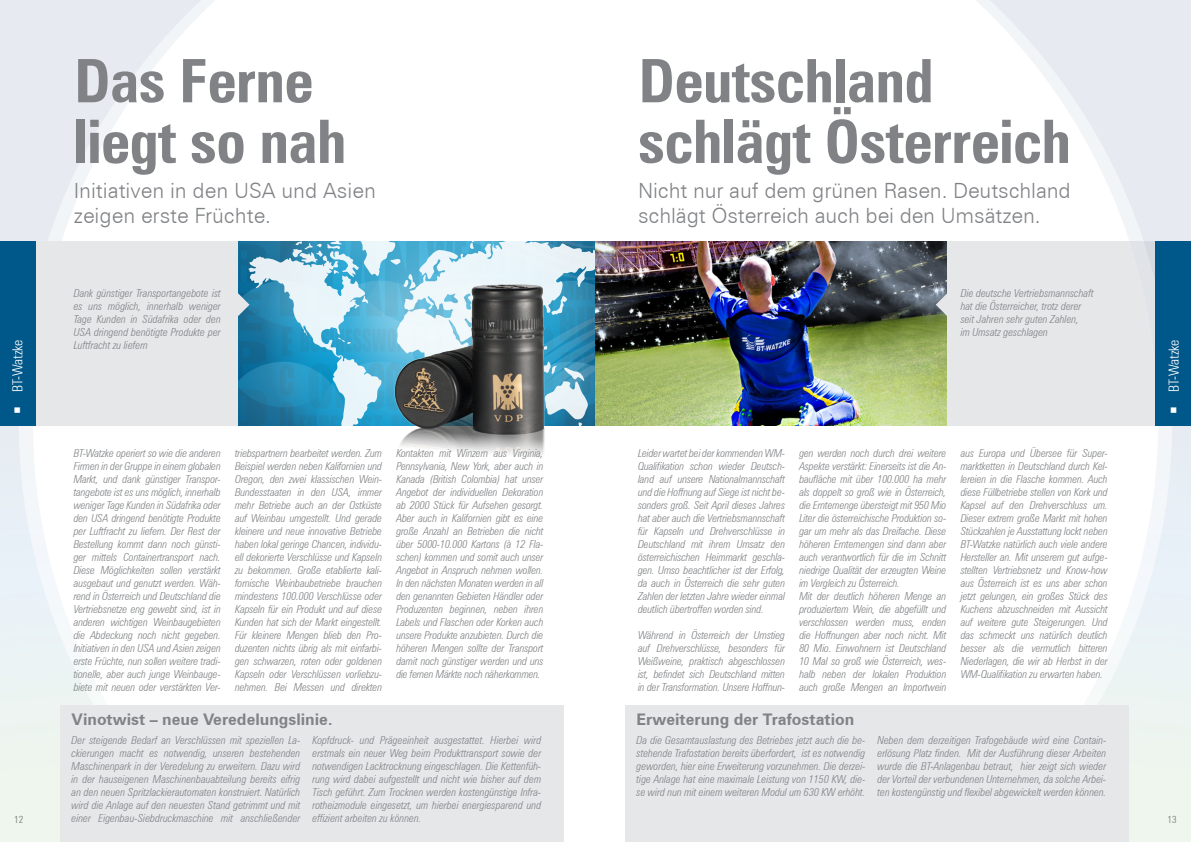
<style>
.page{position:relative;width:1191px;height:842px;background:#fff}
.page>*{position:absolute;margin:0;border:0;box-sizing:border-box;transform-origin:0 0}
.t1{font:700 60px/60.7px "Zurich BTG Condensed";letter-spacing:-.01em;color:#808285}
.t2{font:21px/25.7px "Zurich BTG Light";letter-spacing:-.005em;color:#808285}
.t3{font:700 16px "Zurich BTG";color:#808285}
.t4{font:14px "Zurich BTGLC";color:#fff}
.t5{font:italic 11px/13px "Zurich BTGLC";letter-spacing:-.01em;color:#808285;text-align:justify}
.t6{font:10px "Zurich BTGLC";color:#57585a}
</style>
<div class="page">
<svg style="left:965px;top:0;width:14px;height:706px"></svg>
<svg style="left:979px;top:0;width:212px;height:842px"></svg>
<svg style="left:0;top:0;width:211px;height:842px"></svg>
<div style="left:0;top:241px;width:602px;height:184px;background:#e6e7e9"></div>
<img style="left:596px;top:241px;width:350px;height:184px">
<div style="left:1155px;top:241px;width:36px;height:184px;background:#005789"></div>
<svg style="left:238px;top:241px;width:358px;height:184px"></svg>
<svg style="left:935px;top:293px;width:23px;height:23px"></svg>
<div style="left:0;top:241px;width:35px;height:184px;background:#005789"></div>
<img style="left:392px;top:274px;width:174px;height:182px">
<div style="left:60px;top:706px;width:503px;height:136px;background:#e6e7e9"></div>
<div style="left:625px;top:706px;width:503px;height:136px;background:#e6e7e9"></div>
<p class="t4" style="left:9px;top:414px;width:76px;rotate:-90deg">○ BT-Watzke</p>
<h1 class="t1" style="left:74px;top:50px;width:274px">Das Ferne liegt so nah</h1>
<h2 class="t2" style="left:74px;top:177px;width:304px">Initiativen in den USA und Asien zeigen erste Früchte.</h2>
<h1 class="t1" style="left:638px;top:50px;width:434px">Deutschland schlägt Österreich</h1>
<h2 class="t2" style="left:638px;top:177px;width:434px">Nicht nur auf dem grünen Rasen. Deutschland schlägt Österreich auch bei den Umsätzen.</h2>
<p class="t5" style="left:74px;top:287px;width:149px">Dank günstiger Transportangebote ist es uns möglich, innerhalb weniger Tage Kunden in Südafrika oder den USA dringend benötigte Produkte per Luftfracht zu liefern</p>
<p class="t5" style="left:960px;top:287px;width:135px;text-align:left">Die deutsche Vertriebsmannschaft hat die Österreicher, trotz derer seit Jahren sehr guten Zahlen,<br>im Umsatz geschlagen</p>
<p class="t5" style="left:74px;top:447px;width:149px">BT-Watzke operiert so wie die anderen Firmen in der Gruppe in einem globalen Markt, und dank günstiger Transpor&shy;tangebote ist es uns möglich, innerhalb weniger Tage Kunden in Südafrika oder den USA dringend benötigte Produkte per Luftfracht zu liefern. Der Rest der Bestellung kommt dann noch günsti&shy;ger mittels Containertransport nach.<br>Diese Möglichkeiten sollen verstärkt ausgebaut und genutzt werden. Wäh&shy;rend in Österreich und Deutschland die Vertriebsnetze eng gewebt sind, ist in anderen wichtigen Weinbaugebieten die Abdeckung noch nicht gegeben.<br>Initiativen in den USA und Asien zeigen erste Früchte, nun sollen weitere tradi&shy;tionelle, aber auch junge Weinbauge&shy;biete mit neuen oder verstärkten Ver-</p>
<p class="t5" style="left:235px;top:447px;width:149px">triebspartnern bearbeitet werden. Zum Beispiel werden neben Kalifornien und Oregon, den zwei klassischen Wein-Bundesstaaten in den USA, immer mehr Betriebe auch an der Ostküste auf Weinbau umgestellt. Und gerade kleinere und neue innovative Betriebe haben lokal geringe Chancen, individu&shy;ell dekorierte Verschlüsse und Kapseln zu bekommen. Große etablierte kali&shy;fornische Weinbaubetriebe brauchen mindestens 100.000 Verschlüsse oder Kapseln für ein Produkt und auf diese Kunden hat sich der Markt eingestellt.<br>Für kleinere Mengen blieb den Pro&shy;duzenten nichts übrig als mit einfarbi&shy;gen schwarzen, roten oder goldenen Kapseln oder Verschlüssen vorliebzu&shy;nehmen. Bei Messen und direkten</p>
<p class="t5" style="left:396px;top:447px;width:149px">Kontakten mit Winzern aus Virginia, Pennsylvania, New York, aber auch in Kanada (British Colombia) hat unser Angebot der individuellen Dekoration ab 2000 Stück für Aufsehen gesorgt.<br>Aber auch in Kalifornien gibt es eine große Anzahl an Betrieben die nicht über 5000-10.000 Kartons (à 12 Fla&shy;schen) kommen und somit auch unser Angebot in Anspruch nehmen wollen.<br>In den nächsten Monaten werden in all den genannten Gebieten Händler oder Produzenten beginnen, neben ihren Labels und Flaschen oder Korken auch unsere Produkte anzubieten. Durch die höheren Mengen sollte der Transport damit noch günstiger werden und uns die fernen Märkte noch näherkommen.</p>
<h3 class="t3" style="left:72px;top:709px;width:262px">Vinotwist – neue Veredelungslinie.</h3>
<p class="t5" style="left:638px;top:447px;width:149px">Leider wartet bei der kommenden WM-Qualifikation schon wieder Deutsch&shy;land auf unsere Nationalmannschaft und die Hoffnung auf Siege ist nicht be&shy;sonders groß. Seit April dieses Jahres hat aber auch die Vertriebsmannschaft für Kapseln und Drehverschlüsse in Deutschland mit ihrem Umsatz den österreichischen Heimmarkt geschla&shy;gen. Umso beachtlicher ist der Erfolg, da auch in Österreich die sehr guten Zahlen der letzten Jahre wieder einmal deutlich übertroffen worden sind.</p>
<p class="t5" style="left:638px;top:629px;width:149px">Während in Österreich der Umstieg auf Drehverschlüsse, besonders für Weißweine, praktisch abgeschlossen ist, befindet sich Deutschland mitten in der Transformation. Unsere Hoffnun-</p>
<p class="t5" style="left:799px;top:447px;width:149px;text-align:left">gen werden noch durch drei weitere Aspekte verstärkt: Einerseits ist die An&shy;baufläche mit über 100.000 ha mehr als doppelt so groß wie in Österreich, die Erntemenge übersteigt mit 950 Mio Liter die österreichische Produktion so&shy;gar um mehr als das Dreifache. Diese höheren Erntemengen sind dann aber auch verantwortlich für die im Schnitt niedrige Qualität der erzeugten Weine im Vergleich zu Österreich.<br>Mit der deutlich höheren Menge an produziertem Wein, die abgefüllt und verschlossen werden muss, enden die Hoffnungen aber noch nicht. Mit 80 Mio. Einwohnern ist Deutschland 10 Mal so groß wie Österreich, wes&shy;halb neben der lokalen Produktion auch große Mengen an Importwein</p>
<p class="t5" style="left:960px;top:447px;width:149px">aus Europa und Übersee für Super&shy;marktketten in Deutschland durch Kel&shy;lereien in die Flasche kommen. Auch diese Füllbetriebe stellen von Kork und Kapsel auf den Drehverschluss um.<br>Dieser extrem große Markt mit hohen Stückzahlen je Ausstattung lockt neben BT-Watzke natürlich auch viele andere Hersteller an. Mit unserem gut aufge&shy;stellten Vertriebsnetz und Know-how aus Österreich ist es uns aber schon jetzt gelungen, ein großes Stück des Kuchens abzuschneiden mit Aussicht auf weitere gute Steigerungen. Und das schmeckt uns natürlich deutlich besser als die vermutlich bitteren Niederlagen, die wir ab Herbst in der WM-Qualifikation zu erwarten haben.</p>
<h3 class="t3" style="left:636px;top:709px;width:219px">Erweiterung der Trafostation</h3>
<p class="t4" style="left:1165px;top:414px;width:76px;rotate:-90deg">○ BT-Watzke</p>
<p class="t5" style="left:72px;top:733px;width:230px">Der steigende Bedarf an Verschlüssen mit speziellen La&shy;ckierungen macht es notwendig, unseren bestehenden Maschinenpark in der Veredelung zu erweitern. Dazu wird in der hauseigenen Maschinenbauabteilung bereits eifrig an den neuen Spritzlackierautomaten konstruiert. Natürlich wird die Anlage auf den neuesten Stand getrimmt und mit einer Eigenbau-Siebdruckmaschine mit anschließender</p>
<p class="t5" style="left:312px;top:733px;width:230px">Kopfdruck- und Prägeeinheit ausgestattet. Hierbei wird erstmals ein neuer Weg beim Produkttransport sowie der notwendigen Lacktrocknung eingeschlagen. Die Kettenfüh&shy;rung wird dabei aufgestellt und nicht wie bisher auf dem Tisch geführt. Zum Trocknen werden kostengünstige Infra&shy;rotheizmodule eingesetzt, um hierbei energiesparend und effizient arbeiten zu können.</p>
<p class="t5" style="left:636px;top:733px;width:230px">Da die Gesamtauslastung des Betriebes jetzt auch die be&shy;stehende Trafostation bereits überfordert, ist es notwendig geworden, hier eine Erweiterung vorzunehmen. Die derzei&shy;tige Anlage hat eine maximale Leistung von 1150 KW, die&shy;se wird nun mit einem weiteren Modul um 630 KW erhöht.</p>
<p class="t5" style="left:877px;top:733px;width:230px">Neben dem derzeitigen Trafogebäude wird eine Contain&shy;erlösung Platz finden. Mit der Ausführung dieser Arbeiten wurde die BT-Anlagenbau betraut, hier zeigt sich wieder der Vorteil der verbundenen Unternehmen, da solche Arbei&shy;ten kostengünstig und flexibel abgewickelt werden können.</p>
<p class="t6" style="left:14px;top:814px;width:11px">12</p>
<p class="t6" style="left:1167px;top:814px;width:11px">13</p>
</div>
